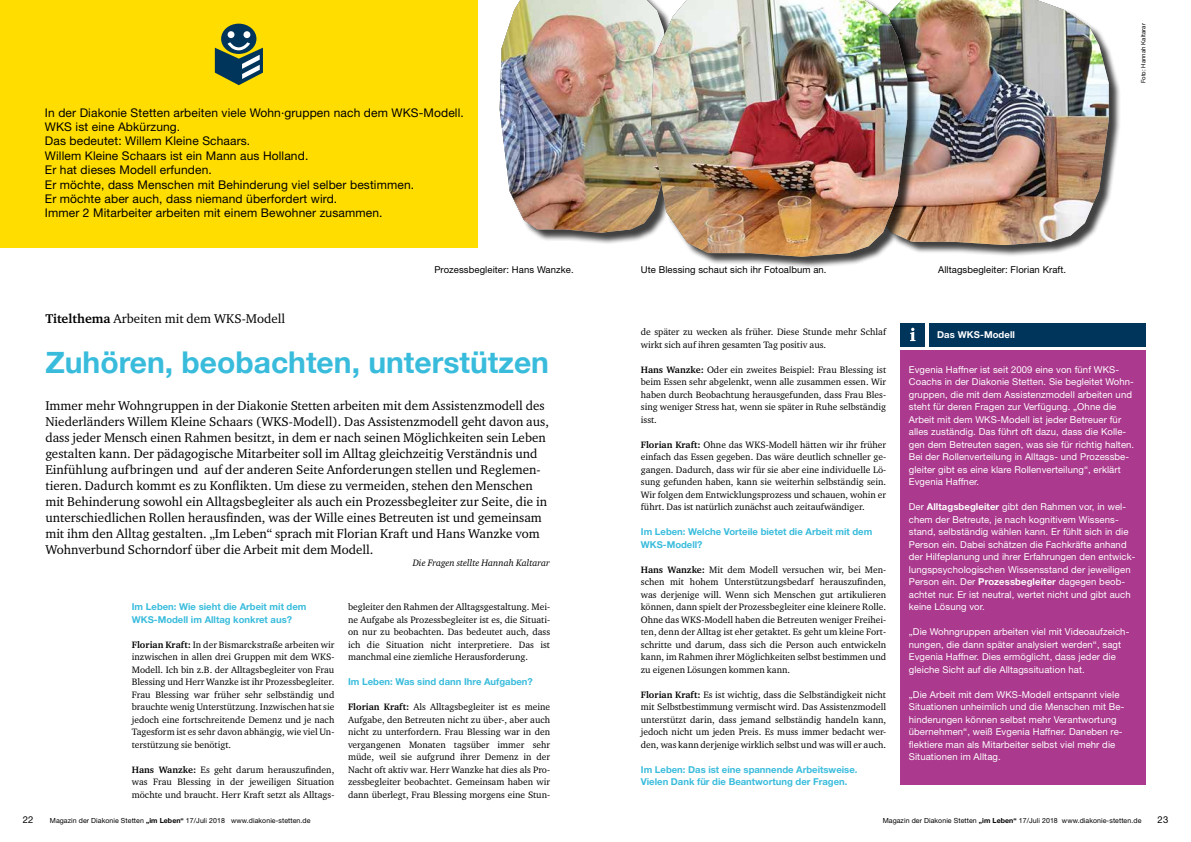
<style>
.page{position:relative;width:1191px;height:842px;background:#fff}
.page>*{position:absolute;margin:0;border:0;box-sizing:border-box;transform-origin:0 0}
.t1{font:700 30px "Helvetica Neue";color:#39bcdc}
.t2{font:13px/16px "Charter ITC Std";color:#000}
.t3{font:12px/14.4px "Helvetica Neue LT Std";letter-spacing:.01em;color:#000}
.t4{font:9.5px/12.5px "Charter ITC Std";color:#000;text-align:justify}
.t5{font:9.5px/12.5px "Helvetica Neue LT Std";letter-spacing:.01em;color:#fff}
.t6{font:700 9.5px/12.5px "Helvetica Neue LT Std";color:#39bcdc}
.t7{font:9.5px "Helvetica Neue LT Std";letter-spacing:.01em;color:#000}
.t8{font:italic 9.5px "Charter ITC Std";color:#000}
.t9{font:700 9.5px "Helvetica Neue LT Std";letter-spacing:.01em;color:#fff}
.t10{font:7px "Helvetica Neue LT Std";letter-spacing:.01em;color:#000}
.t11{font:6px "Helvetica Neue LT Std";letter-spacing:.01em;color:#000}
.s1{font-weight:700}
</style>
<div class="page">
<div style="left:900px;top:350px;width:245px;height:435px;background:#ab398d"></div>
<div style="left:900px;top:323px;width:25px;height:23px;background:#00355b"></div>
<svg style="left:910px;top:328px;width:5px;height:13px"></svg>
<div style="left:928px;top:323px;width:217px;height:23px;background:#00355b"></div>
<div style="left:0;top:0;width:478px;height:248px;background:#fd0"></div>
<div style="left:221px;top:24px;width:35px;height:30px;background:#00355b;border-radius:50%"></div>
<div style="left:228px;top:31px;width:6px;height:7px;background:#fff;border-radius:50%"></div>
<div style="left:243px;top:31px;width:7px;height:7px;background:#fff;border-radius:50%"></div>
<svg style="left:215px;top:39px;width:48px;height:46px"></svg>
<div style="left:857px;top:0;width:264px;height:257px;background:#000;opacity:.75"></div>
<img style="left:919px;top:0;width:189px;height:245px">
<div style="left:501px;top:0;width:181px;height:245px;background:#000;opacity:.75"></div>
<img style="left:500px;top:0;width:151px;height:233px">
<div style="left:653px;top:0;width:266px;height:269px;background:#000;opacity:.75"></div>
<img style="left:651px;top:0;width:256px;height:257px">
<p class="t3" style="left:45px;top:105px;width:420px">In der Diakonie Stetten arbeiten viele Wohn·gruppen nach dem WKS-Modell.<br>WKS ist eine Abkürzung.<br>Das bedeutet: Willem Kleine Schaars.<br>Willem Kleine Schaars ist ein Mann aus Holland.<br>Er hat dieses Modell erfunden.<br>Er möchte, dass Menschen mit Behinderung viel selber bestimmen.<br>Er möchte aber auch, dass niemand überfordert wird.<br>Immer 2 Mitarbeiter arbeiten mit einem Bewohner zusammen.</p>
<h2 class="t2" style="left:45px;top:310px;width:241px"><span class="s1">Titelthema</span> Arbeiten mit dem WKS-Modell</h2>
<p class="t7" style="left:434px;top:264px;width:141px">Prozessbegleiter: Hans Wanzke.</p>
<p class="t7" style="left:641px;top:264px;width:187px">Ute Blessing schaut sich ihr Fotoalbum an.</p>
<h1 class="t1" style="left:45px;top:343px;width:505px">Zuhören, beobachten, unterstützen</h1>
<p class="t2" style="left:45px;top:397px;width:505px">Immer mehr Wohngruppen in der Diakonie Stetten arbeiten mit dem Assistenzmodell des Niederländers Willem Kleine Schaars (WKS-Modell). Das Assistenzmodell geht davon aus, dass jeder Mensch einen Rahmen besitzt, in dem er nach seinen Möglichkeiten sein Leben gestalten kann. Der pädagogische Mitarbeiter soll im Alltag gleichzeitig Verständnis und Einfühlung aufbringen und auf der anderen Seite Anforderungen stellen und Reglemen&shy;tieren. Dadurch kommt es zu Konflikten. Um diese zu vermeiden, stehen den Menschen mit Behinderung sowohl ein Alltagsbegleiter als auch ein Prozessbegleiter zur Seite, die in unterschiedlichen Rollen herausfinden, was der Wille eines Betreuten ist und gemeinsam mit ihm den Alltag gestalten. „Im Leben“ sprach mit Florian Kraft und Hans Wanzke vom Wohnverbund Schorndorf über die Arbeit mit dem Modell.</p>
<p class="t8" style="left:413px;top:556px;width:139px">Die Fragen stellte Hannah Kaltarar</p>
<p class="t6" style="left:132px;top:600px;width:176px">Im Leben: Wie sieht die Arbeit mit dem<br>WKS-Modell im Alltag konkret aus?</p>
<p class="t4" style="left:132px;top:638px;width:204px"><span class="s1">Florian Kraft:</span> In der Bismarckstraße arbeiten wir inzwischen in allen drei Gruppen mit dem WKS-Modell. Ich bin z.B. der Alltagsbegleiter von Frau Blessing und Herr Wanzke ist ihr Prozessbegleiter.<br>Frau Blessing war früher sehr selbständig und brauchte wenig Unterstützung. Inzwischen hat sie jedoch eine fortschreitende Demenz und je nach Tagesform ist es sehr davon abhängig, wie viel Un&shy;terstützung sie benötigt.</p>
<p class="t4" style="left:132px;top:763px;width:204px"><span class="s1">Hans Wanzke:</span> Es geht darum herauszufinden, was Frau Blessing in der jeweiligen Situation möchte und braucht. Herr Kraft setzt als Alltags-</p>
<p class="t4" style="left:348px;top:601px;width:203px">begleiter den Rahmen der Alltagsgestaltung. Mei&shy;ne Aufgabe als Prozessbegleiter ist es, die Situati&shy;on nur zu beobachten. Das bedeutet auch, dass ich die Situation nicht interpretiere. Das ist manchmal eine ziemliche Herausforderung.</p>
<p class="t6" style="left:348px;top:675px;width:186px">Im Leben: Was sind dann Ihre Aufgaben?</p>
<p class="t4" style="left:348px;top:701px;width:203px"><span class="s1">Florian Kraft:</span> Als Alltagsbegleiter ist es meine Aufgabe, den Betreuten nicht zu über-, aber auch nicht zu unterfordern. Frau Blessing war in den vergangenen Monaten tagsüber immer sehr müde, weil sie aufgrund ihrer Demenz in der Nacht oft aktiv war. Herr Wanzke hat dies als Pro&shy;zessbegleiter beobachtet. Gemeinsam haben wir dann überlegt, Frau Blessing morgens eine Stun-</p>
<p class="t4" style="left:641px;top:326px;width:247px">de später zu wecken als früher. Diese Stunde mehr Schlaf wirkt sich auf ihren gesamten Tag positiv aus.</p>
<p class="t4" style="left:641px;top:363px;width:247px"><span class="s1">Hans Wanzke:</span> Oder ein zweites Beispiel: Frau Blessing ist beim Essen sehr abgelenkt, wenn alle zusammen essen. Wir haben durch Beobachtung herausgefunden, dass Frau Bles&shy;sing weniger Stress hat, wenn sie später in Ruhe selbständig isst.</p>
<p class="t4" style="left:641px;top:438px;width:247px"><span class="s1">Florian Kraft:</span> Ohne das WKS-Modell hätten wir ihr früher einfach das Essen gegeben. Das wäre deutlich schneller ge&shy;gangen. Dadurch, dass wir für sie aber eine individuelle Lö&shy;sung gefunden haben, kann sie weiterhin selbständig sein.<br>Wir folgen dem Entwicklungsprozess und schauen, wohin er führt. Das ist natürlich zunächst auch zeitaufwändiger.</p>
<p class="t6" style="left:641px;top:525px;width:233px">Im Leben: Welche Vorteile bietet die Arbeit mit dem<br>WKS-Modell?</p>
<p class="t4" style="left:641px;top:563px;width:247px"><span class="s1">Hans Wanzke:</span> Mit dem Modell versuchen wir, bei Men&shy;schen mit hohem Unterstützungsbedarf herauszufinden, was derjenige will. Wenn sich Menschen gut artikulieren können, dann spielt der Prozessbegleiter eine kleinere Rolle.<br>Ohne das WKS-Modell haben die Betreuten weniger Freihei&shy;ten, denn der Alltag ist eher getaktet. Es geht um kleine Fort&shy;schritte und darum, dass sich die Person auch entwickeln kann, im Rahmen ihrer Möglichkeiten selbst bestimmen und zu eigenen Lösungen kommen kann.</p>
<p class="t4" style="left:641px;top:688px;width:247px"><span class="s1">Florian Kraft:</span> Es ist wichtig, dass die Selbständigkeit nicht mit Selbstbestimmung vermischt wird. Das Assistenzmodell unterstützt darin, dass jemand selbständig handeln kann, jedoch nicht um jeden Preis. Es muss immer bedacht wer&shy;den, was kann derjenige wirklich selbst und was will er auch.</p>
<p class="t6" style="left:641px;top:763px;width:218px">Im Leben: Das ist eine spannende Arbeitsweise.<br>Vielen Dank für die Beantwortung der Fragen.</p>
<p class="t7" style="left:938px;top:264px;width:130px">Alltagsbegleiter: Florian Kraft.</p>
<p class="t9" style="left:937px;top:329px;width:79px">Das WKS-Modell</p>
<p class="t11" style="left:1139px;top:83px;width:62px;rotate:-90deg">Foto: Hannah Kaltarar</p>
<p class="t5" style="left:909px;top:363px;width:227px">Evgenia Haffner ist seit 2009 eine von fünf WKS-Coachs in der Diakonie Stetten. Sie begleitet Wohn&shy;gruppen, die mit dem Assistenzmodell arbeiten und steht für deren Fragen zur Verfügung. „Ohne die Arbeit mit dem WKS-Modell ist jeder Betreuer für alles zuständig. Das führt oft dazu, dass die Kolle&shy;gen dem Betreuten sagen, was sie für richtig halten.<br>Bei der Rollenverteilung in Alltags- und Prozessbe&shy;gleiter gibt es eine klare Rollenverteilung“, erklärt Evgenia Haffner.</p>
<p class="t5" style="left:909px;top:500px;width:228px">Der <span class="s1">Alltagsbegleiter</span> gibt den Rahmen vor, in wel&shy;chem der Betreute, je nach kognitivem Wissens&shy;stand, selbständig wählen kann. Er fühlt sich in die Person ein. Dabei schätzen die Fachkräfte anhand der Hilfeplanung und ihrer Erfahrungen den entwick&shy;lungspsychologischen Wissensstand der jeweiligen Person ein. Der <span class="s1">Prozessbegleiter</span> dagegen beob&shy;achtet nur. Er ist neutral, wertet nicht und gibt auch keine Lösung vor.</p>
<p class="t5" style="left:909px;top:625px;width:222px">„Die Wohngruppen arbeiten viel mit Videoaufzeich&shy;nungen, die dann später analysiert werden“, sagt Evgenia Haffner. Dies ermöglicht, dass jeder die gleiche Sicht auf die Alltagssituation hat.</p>
<p class="t5" style="left:909px;top:688px;width:217px">„Die Arbeit mit dem WKS-Modell entspannt viele Situationen unheimlich und die Menschen mit Be&shy;hinderungen können selbst mehr Verantwortung übernehmen“, weiß Evgenia Haffner. Daneben re&shy;flektiere man als Mitarbeiter selbst viel mehr die Situationen im Alltag.</p>
<p class="t7" style="left:23px;top:814px;width:12px">22</p>
<p class="t10" style="left:50px;top:816px;width:262px">Magazin der Diakonie Stetten <span class="s1">„im Leben“</span> 17/Juli 2018 www.diakonie-stetten.de</p>
<p class="t10" style="left:882px;top:816px;width:260px">Magazin der Diakonie Stetten <span class="s1">„im Leben“</span> 17/Juli 2018 www.diakonie-stetten.de</p>
<p class="t7" style="left:1157px;top:814px;width:12px">23</p>
</div>
